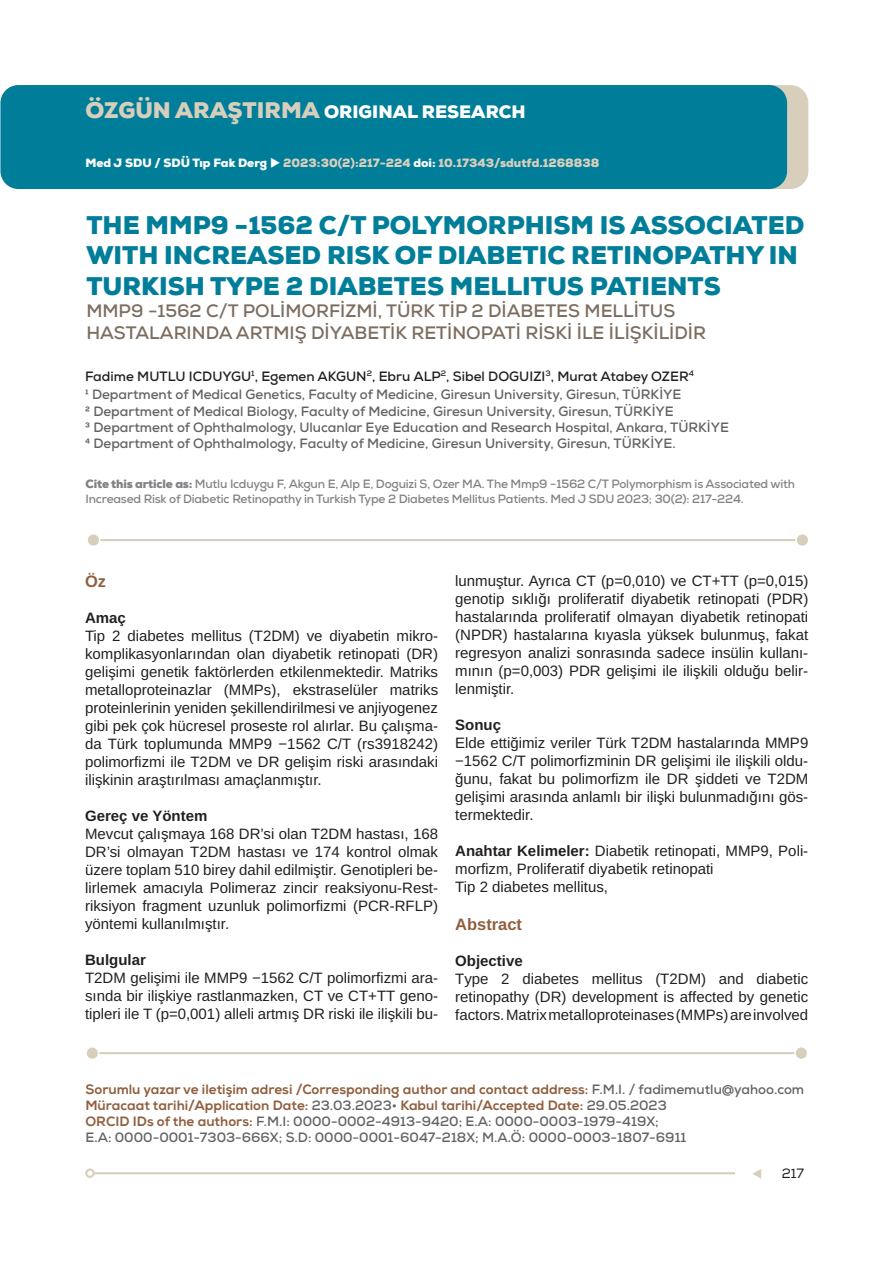
<style>
.page{position:relative;width:893px;height:1263px;background:#fff}
.page>*{position:absolute;margin:0;border:0;box-sizing:border-box;transform-origin:0 0}
.t1{font:900 25.5px/30.6px "Nexa";color:#007e99}
.t2{font:700 18px/21.6px "Nexa";color:#7c6d60}
.t3{font:900 18px "Nexa";color:#fff}
.t4{font:700 16.5px "Arimo";color:#8f5f3f}
.t5{font:15px/18px "Arimo";color:#231f20;text-align:justify}
.t6{font:700 15px "Arimo";color:#231f20}
.t7{font:700 13.5px/16.2px "Nexa";color:#636366}
.t8{font:13.5px "Nexa";color:#231f20}
.t9{font:700 12px/14.4px "Nexa";letter-spacing:-.015em;color:#808285}
.t10{font:900 12px "Nexa";color:#d8cebc}
.s1{font-size:22.5px;color:#d8cebc}
.s2{color:#fff}
.s3{color:#231f20}
.s4{font-weight:900}
.s5{font-weight:700}
.s6{font-weight:800;color:#8f5f3f}
.s7{color:#d8cebc}
</style>
<div class="page">
<hr style="left:94px;top:1172px;width:641px;height:2px;background:#d8cebc">
<div style="left:85px;top:1168px;width:10px;height:10px;border:2px solid #d8cebc;border-radius:50%"></div>
<div style="left:16px;top:85px;width:792px;height:104px;background:#d8cebc;border-radius:18px"></div>
<div style="left:0;top:85px;width:787px;height:104px;background:#007e99;border-radius:18px"></div>
<hr style="left:90px;top:1052px;width:715px;height:2px;background:#d8cebc">
<div style="left:86px;top:1047px;width:13px;height:12px;background:#d8cebc;border-radius:50%"></div>
<div style="left:85px;top:1046px;width:14px;height:14px;border:2px solid #fff;border-radius:50%"></div>
<div style="left:795px;top:1047px;width:13px;height:12px;background:#d8cebc;border-radius:50%"></div>
<div style="left:794px;top:1046px;width:14px;height:14px;border:2px solid #fff;border-radius:50%"></div>
<hr style="left:91px;top:539px;width:715px;height:2px;background:#d8cebc">
<div style="left:87px;top:534px;width:13px;height:12px;background:#d8cebc;border-radius:50%"></div>
<div style="left:86px;top:533px;width:14px;height:14px;border:2px solid #fff;border-radius:50%"></div>
<div style="left:796px;top:534px;width:13px;height:12px;background:#d8cebc;border-radius:50%"></div>
<div style="left:795px;top:533px;width:14px;height:14px;border:2px solid #fff;border-radius:50%"></div>
<p class="t3" style="left:85px;top:100px;width:442px"><span class="s1">ÖZGÜN ARAŞTIRMA</span> ORIGINAL RESEARCH</p>
<p class="t10" style="left:85px;top:155px;width:516px"><span class="s2">Med J SDU / SDÜ Tıp Fak Derg</span> <span class="s2">◆</span> 2023:30(2):217-224 <span class="s2">doi:</span> 10.17343/sdutfd.1268838</p>
<h1 class="t1" style="left:86px;top:210px;width:720px">THE MMP9 −1562 C/T POLYMORPHISM IS ASSOCIATED<br>WITH INCREASED RISK OF DIABETIC RETINOPATHY IN<br>TURKISH TYPE 2 DIABETES MELLITUS PATIENTS</h1>
<p class="t2" style="left:86px;top:300px;width:621px">MMP9 −1562 C/T POLİMORFİZMİ, TÜRK TİP 2 DİABETES MELLİTUS<br>HASTALARINDA ARTMIŞ DİYABETİK RETİNOPATİ RİSKİ İLE İLİŞKİLİDİR</p>
<p class="t7" style="left:85px;top:367px;width:610px;line-height:18.8px"><span class="s3">Fadime MUTLU ICDUYGU</span><sup>1</sup><span class="s3">, Egemen AKGUN</span><sup>2</sup><span class="s3">, Ebru ALP</span><sup>2</sup><span class="s3">, Sibel DOGUIZI</span><sup>3</sup><span class="s3">, Murat Atabey OZER</span><sup>4<br></sup>1 Department of Medical Genetics, Faculty of Medicine, Giresun University, Giresun, TÜRKİYE</p>
<p class="t7" style="left:85px;top:403px;width:645px">2 Department of Medical Biology, Faculty of Medicine, Giresun University, Giresun, TÜRKİYE<br>3 Department of Ophthalmology, Ulucanlar Eye Education and Research Hospital, Ankara, TÜRKİYE<br>4 Department of Ophthalmology, Faculty of Medicine, Giresun University, Giresun, TÜRKİYE.</p>
<p class="t9" style="left:86px;top:477px;width:711px"><span class="s4">Cite this article as:</span> Mutlu Icduygu F, Akgun E, Alp E, Doguizi S, Ozer MA. The Mmp9 −1562 C/T Polymorphism is Associated with<br>Increased Risk of Diabetic Retinopathy in Turkish Type 2 Diabetes Mellitus Patients. Med J SDU 2023; 30(2): 217-224.</p>
<p class="t4" style="left:85px;top:570px;width:23px">Öz</p>
<p class="t6" style="left:85px;top:607px;width:42px">Amaç</p>
<p class="t5" style="left:85px;top:627px;width:355px">Tip 2 diabetes mellitus (T2DM) ve diyabetin mikro&shy;komplikasyonlarından olan diyabetik retinopati (DR) gelişimi genetik faktörlerden etkilenmektedir. Matriks metalloproteinazlar (MMPs), ekstraselüler matriks proteinlerinin yeniden şekillendirilmesi ve anjiyogenez gibi pek çok hücresel proseste rol alırlar. Bu çalışma&shy;da Türk toplumunda MMP9 −1562 C/T (rs3918242) polimorfizmi ile T2DM ve DR gelişim riski arasındaki ilişkinin araştırılması amaçlanmıştır.</p>
<p class="t6" style="left:85px;top:805px;width:124px">Gereç ve Yöntem</p>
<p class="t5" style="left:85px;top:825px;width:355px">Mevcut çalışmaya 168 DR’si olan T2DM hastası, 168<br>DR’si olmayan T2DM hastası ve 174 kontrol olmak üzere toplam 510 birey dahil edilmiştir. Genotipleri be&shy;lirlemek amacıyla Polimeraz zincir reaksiyonu-Rest&shy;riksiyon fragment uzunluk polimorfizmi (PCR-RFLP) yöntemi kullanılmıştır.</p>
<p class="t6" style="left:85px;top:949px;width:62px">Bulgular</p>
<p class="t5" style="left:85px;top:969px;width:355px">T2DM gelişimi ile MMP9 −1562 C/T polimorfizmi ara&shy;sında bir ilişkiye rastlanmazken, CT ve CT+TT geno&shy;tipleri ile T (p=0,001) alleli artmış DR riski ile ilişkili bu-</p>
<p class="t5" style="left:455px;top:572px;width:355px">lunmuştur. Ayrıca CT (p=0,010) ve CT+TT (p=0,015) genotip sıklığı proliferatif diyabetik retinopati (PDR) hastalarında proliferatif olmayan diyabetik retinopati (NPDR) hastalarına kıyasla yüksek bulunmuş, fakat regresyon analizi sonrasında sadece insülin kullanı&shy;mının (p=0,003) PDR gelişimi ile ilişkili olduğu belir&shy;lenmiştir.</p>
<p class="t6" style="left:455px;top:714px;width:47px">Sonuç</p>
<p class="t5" style="left:455px;top:734px;width:355px">Elde ettiğimiz veriler Türk T2DM hastalarında MMP9 −1562 C/T polimorfizminin DR gelişimi ile ilişkili oldu&shy;ğunu, fakat bu polimorfizm ile DR şiddeti ve T2DM gelişimi arasında anlamlı bir ilişki bulunmadığını gös&shy;termektedir.</p>
<p class="t5" style="left:455px;top:842px;width:355px;text-align:left"><span class="s5">Anahtar Kelimeler:</span> Diabetik retinopati, MMP9, Poli&shy;morfizm, Proliferatif diyabetik retinopati<br>Tip 2 diabetes mellitus,</p>
<p class="t4" style="left:455px;top:912px;width:68px">Abstract</p>
<p class="t6" style="left:455px;top:950px;width:69px">Objective</p>
<p class="t5" style="left:455px;top:970px;width:355px">Type 2 diabetes mellitus (T2DM) and diabetic retinopathy (DR) development is affected by genetic factors. Matrix metalloproteinases (MMPs) are involved</p>
<p class="t7" style="left:85px;top:1081px;width:720px"><span class="s6">Sorumlu yazar ve iletişim adresi /Corresponding author and contact address:</span> F.M.I. / fadimemutlu@yahoo.com <span class="s6">Müracaat tarihi/Application Date:</span> 23.03.2023• <span class="s6">Kabul tarihi/Accepted Date:</span> 29.05.2023<br><span class="s6">ORCID IDs of the authors:</span> F.M.I: 0000-0002-4913-9420; E.A: 0000-0003-1979-419X;<br>E.A: 0000-0001-7303-666X; S.D: 0000-0001-6047-218X; M.A.Ö: 0000-0003-1807-6911</p>
<p class="t8" style="left:752px;top:1165px;width:54px"><span class="s7">▼</span> 217</p>
</div>
